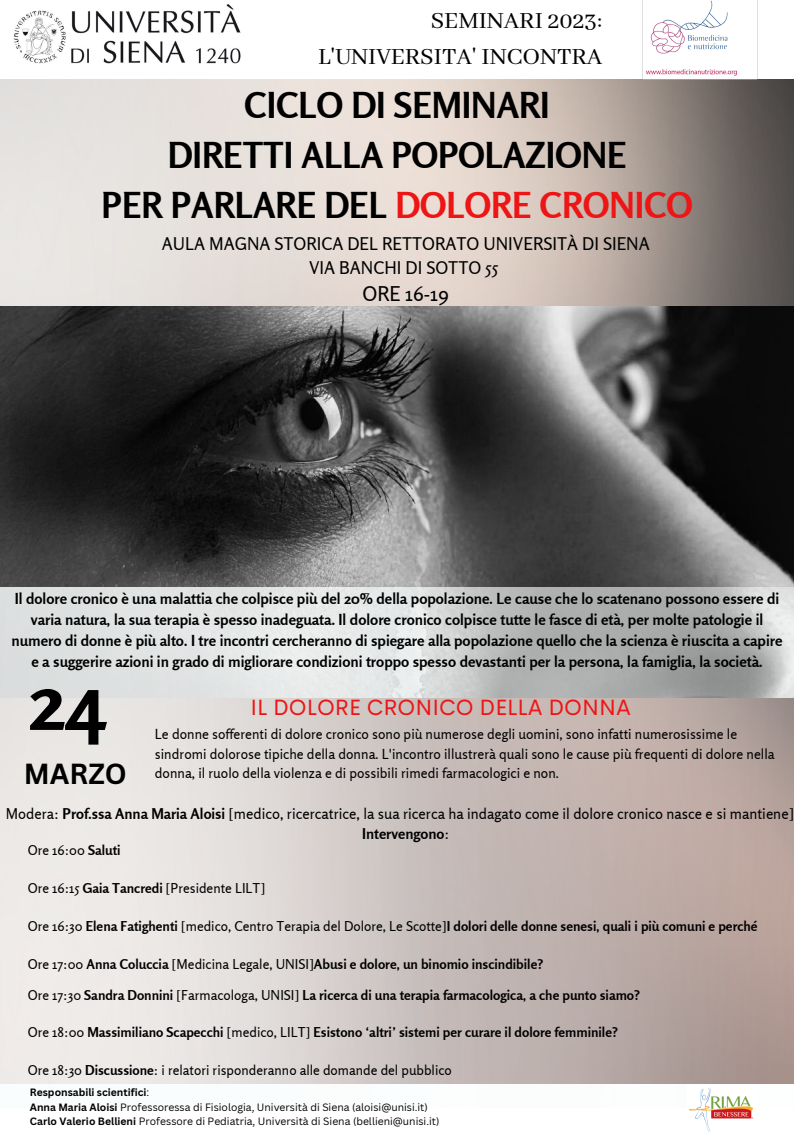
<style>
.page{position:relative;width:794px;height:1134px;background:#fff}
.page>*{position:absolute;margin:0;border:0;box-sizing:border-box;transform-origin:0 0}
.t1{font:700 79.96px "Rosario";color:#000}
.t2{font:700 35.6px/49.8px "Rosario";color:#000;text-align:center}
.t3{font:700 28.24px "Canva Sans";color:#000}
.t4{font:25.8px/36px "Abhaya Libre";color:#000;text-align:right}
.t5{font:22.24px "Cerebri Sans";color:#ed1515}
.t6{font:20.24px "Rosario";color:#000}
.t7{font:17.44px/24.3px "Rosario";color:#000;text-align:center}
.t8{font:700 15.12px/21px "Rosario";color:#000;text-align:center}
.t9{font:14.76px/19.8px "Rosario";color:#000}
.t10{font:13.8px/19.2px "Rosario";color:#000}
.t11{font:700 13.56px "Rosario";color:#000}
.t12{font:13.56px "Rosario";color:#000}
.t13{font:10.36px/14.4px "Canva Sans";color:#000}
.s1{color:#ed1515}
.s2{font-weight:700}
.s3{font-weight:400}
</style>
<div class="page">
<img style="left:0;top:79px;width:794px;height:509px">
<img style="left:13px;top:4px;width:228px;height:60px">
<img style="left:689px;top:1087px;width:65px;height:45px">
<img style="left:646px;top:0;width:91px;height:76px">
<h3 class="t4" style="left:318px;top:3px;width:286px">SEMINARI 2023:<br>L'UNIVERSITA' INCONTRA</h3>
<h2 class="t2" style="left:102px;top:80px;width:593px">CICLO DI SEMINARI<br>DIRETTI ALLA POPOLAZIONE<br>PER PARLARE DEL <span class="s1">DOLORE CRONICO</span></h2>
<p class="t7" style="left:162px;top:231px;width:489px">AULA MAGNA STORICA DEL RETTORATO UNIVERSITÀ DI SIENA<br>VIA BANCHI DI SOTTO 55</p>
<h3 class="t6" style="left:362px;top:281px;width:88px">ORE 16-19</h3>
<p class="t8" style="left:12px;top:588px;width:772px">Il dolore cronico è una malattia che colpisce più del 20% della popolazione. Le cause che lo scatenano possono essere di varia natura, la sua terapia è spesso inadeguata. Il dolore cronico colpisce tutte le fasce di età, per molte patologie il numero di donne è più alto. I tre incontri cercheranno di spiegare alla popolazione quello che la scienza è riuscita a capire e a suggerire azioni in grado di migliorare condizioni troppo spesso devastanti per la persona, la famiglia, la società.</p>
<h1 class="t1" style="left:28px;top:652px;width:78px">24</h1>
<h3 class="t3" style="left:24px;top:754px;width:104px">MARZO</h3>
<h3 class="t5" style="left:250px;top:693px;width:382px">IL DOLORE CRONICO DELLA DONNA</h3>
<p class="t10" style="left:155px;top:725px;width:621px">Le donne sofferenti di dolore cronico sono più numerose degli uomini, sono infatti numerosissime le sindromi dolorose tipiche della donna. L'incontro illustrerà quali sono le cause più frequenti di dolore nella donna, il ruolo della violenza e di possibili rimedi farmacologici e non.</p>
<p class="t9" style="left:362px;top:804px;width:433px;text-indent:-356px">Modera: <span class="s2">Prof.ssa Anna Maria Aloisi</span> [medico, ricercatrice, la sua ricerca ha indagato come il dolore cronico nasce e si mantiene]<br><span class="s2">Intervengono</span>:</p>
<p class="t12" style="left:28px;top:842px;width:94px">Ore 16:00 <span class="s2">Saluti</span></p>
<p class="t12" style="left:28px;top:880px;width:239px">Ore 16:15 <span class="s2">Gaia Tancredi</span> [Presidente LILT]</p>
<p class="t11" style="left:28px;top:918px;width:731px"><span class="s3">Ore 16:30</span> Elena Fatighenti <span class="s3">[medico, Centro Terapia del Dolore, Le Scotte]</span>I dolori delle donne senesi, quali i più comuni e perché</p>
<p class="t11" style="left:28px;top:956px;width:517px"><span class="s3">Ore 17:00</span> Anna Coluccia <span class="s3">[Medicina Legale, UNISI]</span>Abusi e dolore, un binomio inscindibile?</p>
<p class="t11" style="left:28px;top:986px;width:614px"><span class="s3">Ore 17:30</span> Sandra Donnini <span class="s3">[Farmacologa, UNISI]</span> La ricerca di una terapia farmacologica, a che punto siamo?</p>
<p class="t11" style="left:28px;top:1024px;width:592px"><span class="s3">Ore 18:00</span> Massimiliano Scapecchi <span class="s3">[medico, LILT]</span> Esistono ‘altri’ sistemi per curare il dolore femminile?</p>
<p class="t12" style="left:28px;top:1062px;width:425px">Ore 18:30 <span class="s2">Discussione</span>: i relatori risponderanno alle domande del pubblico</p>
<p class="t13" style="left:30px;top:1085px;width:411px"><span class="s2">Responsabili scientifici</span>:<br><span class="s2">Anna Maria Aloisi</span> Professoressa di Fisiologia, Università di Siena (aloisi@unisi.it)<br><span class="s2">Carlo Valerio Bellieni</span> Professore di Pediatria, Università di Siena (bellieni@unisi.it)</p>
</div>
